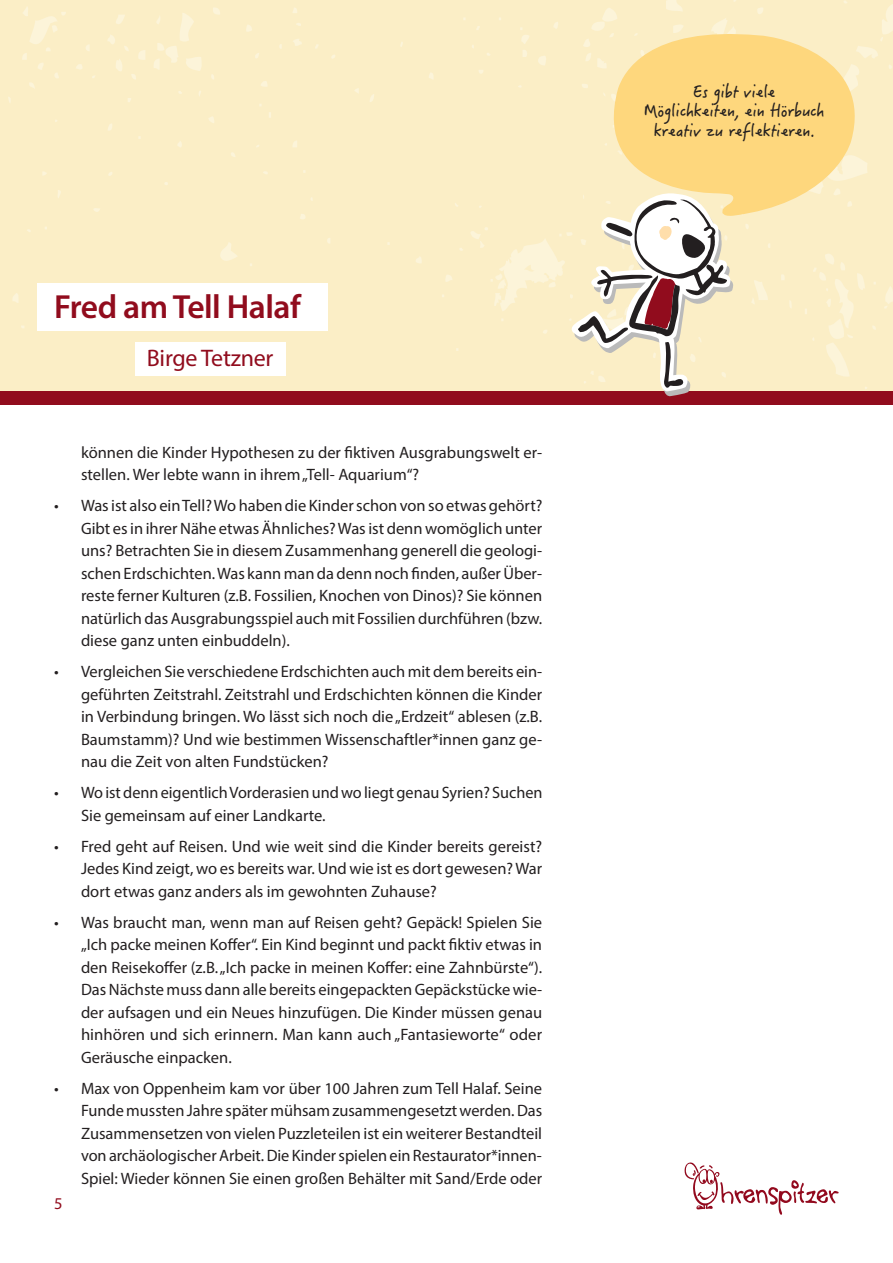
<style>
.page{position:relative;width:893px;height:1263px;background:#fff}
.page>*{position:absolute;margin:0;border:0;box-sizing:border-box;transform-origin:0 0}
.t1{font:600 33.6px "Myriad Pro";letter-spacing:-.015em;color:#910c1d}
.t2{font:24px "Myriad Pro";letter-spacing:-.01em;color:#910c1d}
.t3{font:16.5px/22.5px "Myriad Pro";color:#231f20;text-align:justify}
.t4{font:16.5px/19.8px "Hanzi Pen SC W5";letter-spacing:-.01em;color:#231f20;text-align:center}
.t5{font:16.5px "Myriad Pro";color:#910c1d}
</style>
<div class="page">
<div style="left:0;top:0;width:893px;height:391px;background:#fbeec6"></div>
<div style="left:0;top:391px;width:893px;height:14px;background:#910c1d"></div>
<svg style="left:684px;top:1162px;width:154px;height:53px"></svg>
<svg style="left:593px;top:28px;width:277px;height:192px;background:#fdde95"></svg>
<svg style="left:567px;top:189px;width:167px;height:208px"></svg>
<div style="left:37px;top:283px;width:290px;height:48px;background:#fff"></div>
<div style="left:135px;top:342px;width:151px;height:34px;background:#fff"></div>
<h1 class="t1" style="left:54px;top:285px;width:248px">Fred am Tell Halaf</h1>
<h2 class="t2" style="left:147px;top:343px;width:128px">Birge Tetzner</h2>
<p class="t3" style="left:81px;top:441px;width:463px">können die Kinder Hypothesen zu der fiktiven Ausgrabungswelt er&shy;stellen. Wer lebte wann in ihrem „Tell- Aquarium“?</p>
<p class="t3" style="left:81px;top:494px;width:463px;text-indent:-27px">• Was ist also ein Tell? Wo haben die Kinder schon von so etwas gehört?<br>Gibt es in ihrer Nähe etwas Ähnliches? Was ist denn womöglich unter uns? Betrachten Sie in diesem Zusammenhang generell die geologi&shy;schen Erdschichten. Was kann man da denn noch finden, außer Über&shy;reste ferner Kulturen (z.B. Fossilien, Knochen von Dinos)? Sie können natürlich das Ausgrabungsspiel auch mit Fossilien durchführen (bzw. diese ganz unten einbuddeln).</p>
<p class="t3" style="left:81px;top:660px;width:463px;text-indent:-27px">• Vergleichen Sie verschiedene Erdschichten auch mit dem bereits ein&shy;geführten Zeitstrahl. Zeitstrahl und Erdschichten können die Kinder in Verbindung bringen. Wo lässt sich noch die „Erdzeit“ ablesen (z.B.<br>Baumstamm)? Und wie bestimmen Wissenschaftler*innen ganz ge&shy;nau die Zeit von alten Fundstücken?</p>
<p class="t3" style="left:81px;top:781px;width:463px;text-indent:-27px">• Wo ist denn eigentlich Vorderasien und wo liegt genau Syrien? Suchen<br>Sie gemeinsam auf einer Landkarte.</p>
<p class="t3" style="left:81px;top:835px;width:463px;text-indent:-27px">• Fred geht auf Reisen. Und wie weit sind die Kinder bereits gereist?<br>Jedes Kind zeigt, wo es bereits war. Und wie ist es dort gewesen? War dort etwas ganz anders als im gewohnten Zuhause?</p>
<p class="t3" style="left:81px;top:911px;width:463px;text-indent:-27px">• Was braucht man, wenn man auf Reisen geht? Gepäck! Spielen Sie „Ich packe meinen Koffer“. Ein Kind beginnt und packt fiktiv etwas in den Reisekoffer (z.B. „Ich packe in meinen Koffer: eine Zahnbürste“).<br>Das Nächste muss dann alle bereits eingepackten Gepäckstücke wie&shy;der aufsagen und ein Neues hinzufügen. Die Kinder müssen genau hinhören und sich erinnern. Man kann auch „Fantasieworte“ oder Geräusche einpacken.</p>
<p class="t3" style="left:81px;top:1077px;width:463px;text-indent:-27px">• Max von Oppenheim kam vor über 100 Jahren zum Tell Halaf. Seine Funde mussten Jahre später mühsam zusammengesetzt werden. Das Zusammensetzen von vielen Puzzleteilen ist ein weiterer Bestandteil von archäologischer Arbeit. Die Kinder spielen ein Restaurator*innen-Spiel: Wieder können Sie einen großen Behälter mit Sand/Erde oder</p>
<p class="t5" style="left:54px;top:1194px;width:10px">5</p>
<p class="t4" style="left:644px;top:81px;width:182px">Es gibt viele<br>Möglichkeiten, ein Hörbuch kreativ zu reflektieren.</p>
</div>
